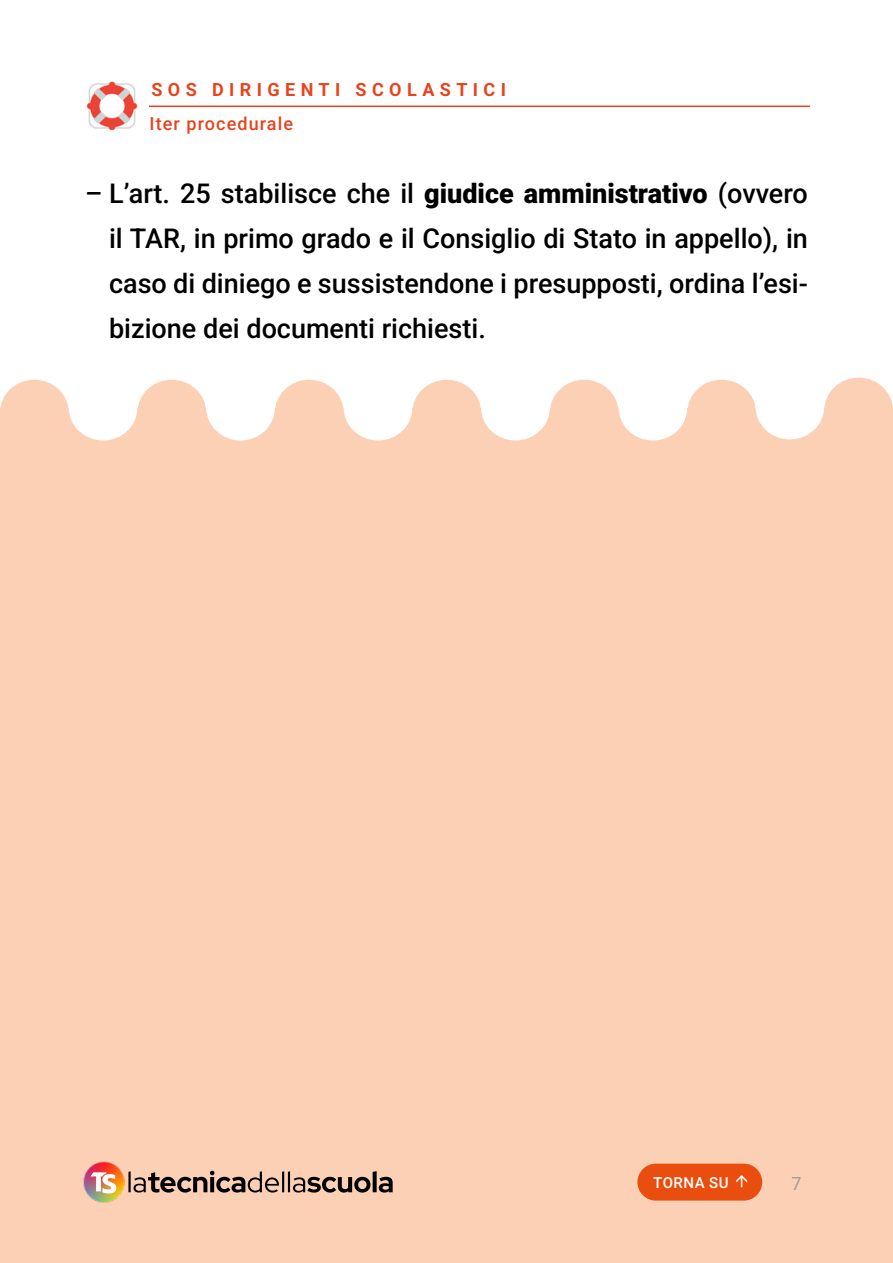
<style>
.page{position:relative;width:893px;height:1263px;background:#fff}
.page>*{position:absolute;margin:0;border:0;box-sizing:border-box;transform-origin:0 0}
.t1{font:500 27px/45px "Roboto";color:#000;text-align:justify}
.t2{font:700 18px "Roboto";letter-spacing:.3em;color:#e8431d}
.t3{font:500 18px "Roboto";letter-spacing:.06em;color:#e8431d}
.t4{font:18px "Roboto";color:#9d9d9c}
.t5{font:500 15px "Roboto";letter-spacing:.035em;color:#fff}
.s1{font-weight:900}
</style>
<div class="page">
<div style="left:0;top:408px;width:893px;height:855px;background:#fbd0b5"></div>
<hr style="left:81px;top:106px;width:729px;height:1px;background:#e8431d">
<div style="left:82px;top:80px;width:66px;height:50px;background:#fff"></div>
<img style="left:86px;top:81px;width:52px;height:49px">
<img style="left:83px;top:1161px;width:41px;height:42px">
<svg style="left:91px;top:1172px;width:25px;height:21px"></svg>
<svg style="left:128px;top:1171px;width:265px;height:21px"></svg>
<div style="left:0;top:380px;width:69px;height:65px;background:#fbd0b5;border-radius:50%"></div>
<div style="left:69px;top:375px;width:68px;height:65px;background:#fff;border-radius:50%"></div>
<div style="left:137px;top:380px;width:69px;height:65px;background:#fbd0b5;border-radius:50%"></div>
<div style="left:206px;top:375px;width:69px;height:65px;background:#fff;border-radius:50%"></div>
<div style="left:275px;top:380px;width:69px;height:65px;background:#fbd0b5;border-radius:50%"></div>
<div style="left:344px;top:375px;width:68px;height:65px;background:#fff;border-radius:50%"></div>
<div style="left:412px;top:380px;width:69px;height:65px;background:#fbd0b5;border-radius:50%"></div>
<div style="left:481px;top:375px;width:69px;height:65px;background:#fff;border-radius:50%"></div>
<div style="left:550px;top:380px;width:69px;height:65px;background:#fbd0b5;border-radius:50%"></div>
<div style="left:619px;top:375px;width:68px;height:65px;background:#fff;border-radius:50%"></div>
<div style="left:687px;top:380px;width:69px;height:65px;background:#fbd0b5;border-radius:50%"></div>
<div style="left:755px;top:374px;width:69px;height:65px;background:#fff;border-radius:50%"></div>
<div style="left:824px;top:378px;width:69px;height:65px;background:#fbd0b5;border-radius:50%"></div>
<div style="left:638px;top:1164px;width:123px;height:36px;background:#e94e0f;border-radius:18px"></div>
<div style="left:637px;top:1164px;width:125px;height:36px;border:2px solid #e94e0f;border-radius:18px"></div>
<div style="left:653px;top:1177px;width:83px;height:22px;background:#e94e0f"></div>
<p class="t2" style="left:151px;top:77px;width:356px">SOS DIRIGENTI SCOLASTICI</p>
<p class="t3" style="left:150px;top:111px;width:145px">Iter procedurale</p>
<p class="t1" style="left:109px;top:170px;width:700px;text-indent:-24px">– L’art. 25 stabilisce che il <span class="s1">giudice amministrativo</span> (ovvero il TAR, in primo grado e il Consiglio di Stato in appello), in caso di diniego e sussistendone i presupposti, ordina l’esi&shy;bizione dei documenti richiesti.</p>
<p class="t5" style="left:653px;top:1172px;width:77px">TORNA SU</p>
<p class="t4" style="left:791px;top:1171px;width:12px">7</p>
</div>
